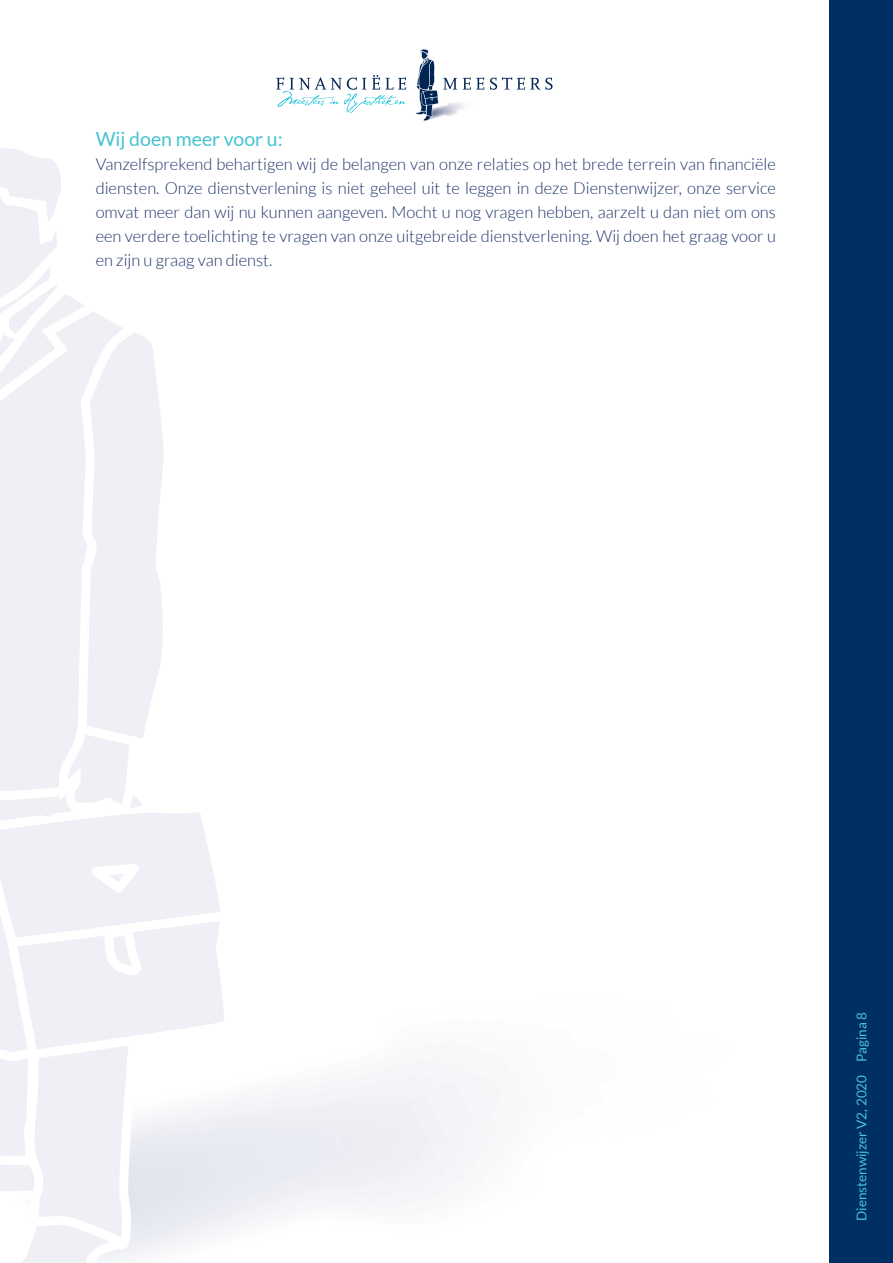
<style>
.page{position:relative;width:893px;height:1263px;background:#fff}
.page>*{position:absolute;margin:0;border:0;box-sizing:border-box;transform-origin:0 0}
.t1{font:19.5px "Lato";color:#47c3d2}
.t2{font:300 16.5px/24px "Lato";color:#1d3369;text-align:justify}
.t3{font:13.5px "Lato";color:#47c3d2}
</style>
<div class="page">
<svg style="left:0;top:1061px;width:138px;height:188px;fill:#eff0f5"></svg>
<svg style="left:0;top:1216px;width:126px;height:47px"></svg>
<svg style="left:0;top:1144px;width:43px;height:64px"></svg>
<svg style="left:0;top:148px;width:224px;height:913px"></svg>
<div style="left:829px;top:0;width:64px;height:1263px;background:#003063"></div>
<svg style="left:415px;top:49px;width:42px;height:72px"></svg>
<svg style="left:463px;top:77px;width:21px;height:13px"></svg>
<svg style="left:490px;top:77px;width:63px;height:13px"></svg>
<svg style="left:276px;top:75px;width:130px;height:38px"></svg>
<p class="t1" style="left:96px;top:129px;width:189px">Wij doen meer voor u:</p>
<p class="t2" style="left:96px;top:153px;width:682px">Vanzelfsprekend behartigen wij de belangen van onze relaties op het brede terrein van financiële diensten. Onze dienstverlening is niet geheel uit te leggen in deze Dienstenwijzer, onze service omvat meer dan wij nu kunnen aangeven. Mocht u nog vragen hebben, aarzelt u dan niet om ons een verdere toelichting te vragen van onze uitgebreide dienstverlening. Wij doen het graag voor u en zijn u graag van dienst.</p>
<p class="t3" style="left:854px;top:1221px;width:210px;rotate:-90deg">Dienstenwijzer V2, 2020 Pagina 8</p>
</div>
